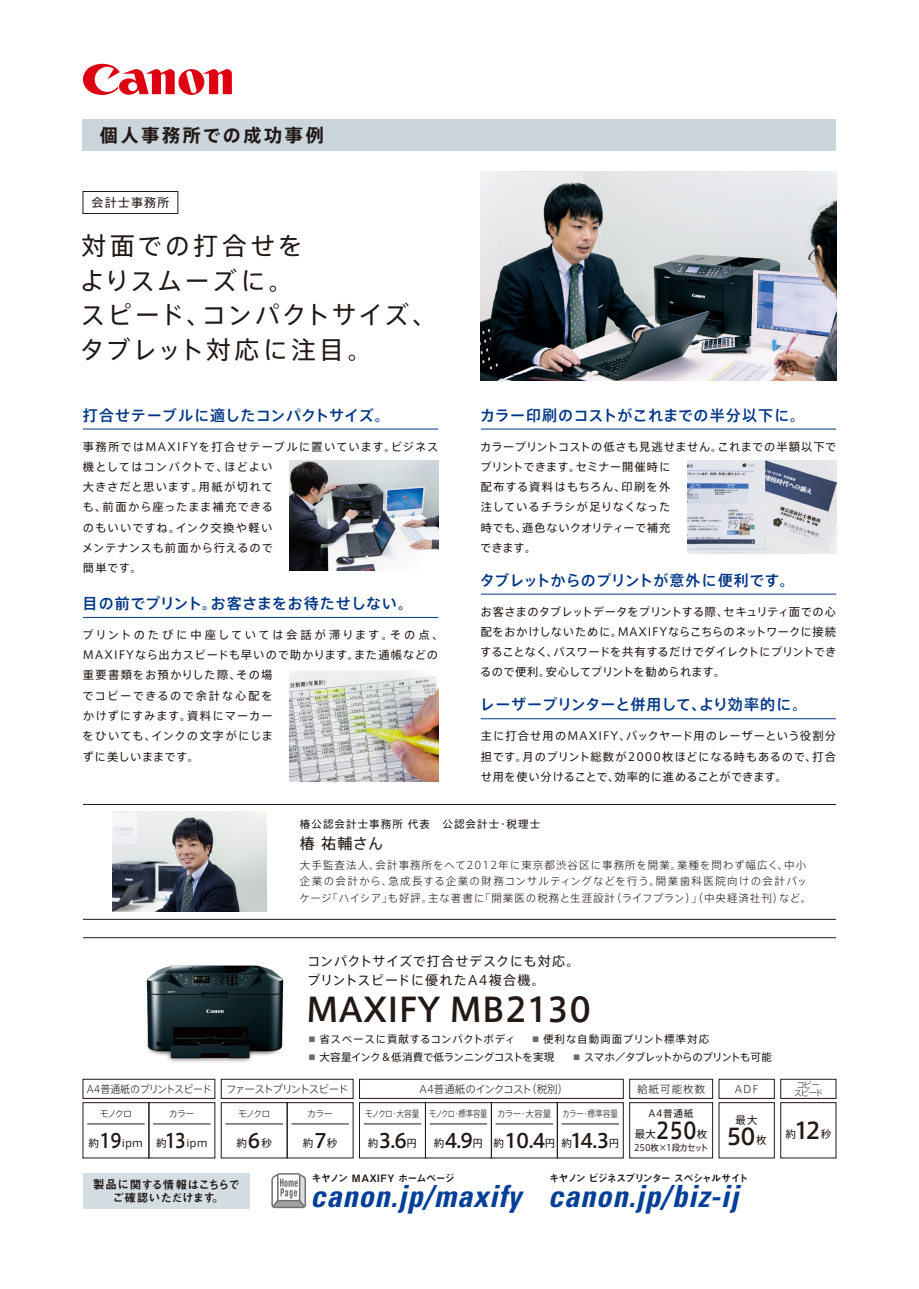
<style>
.page{position:relative;width:919px;height:1289px;background:#fff}
.page>*{position:absolute;margin:0;border:0;box-sizing:border-box;transform-origin:0 0}
.t1{font:500 33px "Axis Std";color:#221815}
.t2{font:italic 700 condensed 30.6px "Univers";letter-spacing:.025em;color:#003f98}
.t3{font:24.75px/34.5px "Axis Std";letter-spacing:.1em;color:#221815}
.t4{font:500 22.5px "Axis Std";color:#221815}
.t5{font:500 19.5px "Axis Std";color:#221815}
.t6{font:700 18px "Axis Std";letter-spacing:.15em;color:#221815}
.t7{font:500 15px "Axis Std";letter-spacing:.025em;color:#003686}
.t8{font:500 15px "Axis Std";letter-spacing:.005em;color:#003686}
.t9{font:15px "Axis Std";color:#221815}
.t10{font:13.05px/18.8px "Axis Std";letter-spacing:.06em;color:#221815}
.t11{font:12px "Axis Std";letter-spacing:.1em;color:#221815}
.t12{font:11.55px/13.8px "Midashi Go Pro MB31";letter-spacing:-.055em;color:#221815;text-align:center}
.t13{font:11.25px/20.2px "Axis Std";letter-spacing:.075em;color:#221815;text-align:justify}
.t14{font:11.25px/20.2px "Axis Std";letter-spacing:.105em;color:#221815}
.t15{font:11.25px/20.2px "Axis Std";letter-spacing:.045em;color:#221815}
.t16{font:300 10.5px/16.5px "Axis Std";letter-spacing:.09em;color:#221815}
.t17{font:10.5px "Axis Std";letter-spacing:.025em;color:#221815}
.t18{font:10.5px "Axis Std";letter-spacing:-.025em;color:#221815}
.t19{font:10.5px "Axis Std";letter-spacing:.1em;color:#221815}
.t20{font:10.5px "Axis Std";letter-spacing:-.04em;color:#221815}
.t21{font:10.5px "Axis Std";letter-spacing:.06em;color:#221815}
.t22{font:10.5px "Axis Std";letter-spacing:.095em;color:#221815}
.t23{font:300 10.5px "Axis Std";letter-spacing:-.025em;color:#221815}
.t24{font:300 10.5px "Axis Std";letter-spacing:-.06em;color:#221815;scale:.95 1}
.t25{font:300 10.5px "Axis Std";letter-spacing:-.11em;color:#221815}
.t26{font:10.2px "Midashi Go Pro MB31";letter-spacing:-.095em;color:#221815}
.t27{font:10.2px "Midashi Go Pro MB31";letter-spacing:-.065em;color:#221815}
.t28{font:9.75px "Axis Std";letter-spacing:.06em;color:#221815}
.t29{font:300 9px "Axis Std";letter-spacing:-.06em;color:#221815;scale:.85 1}
.t30{font:300 9px "Axis Std";letter-spacing:-.09em;color:#221815}
.t31{font:9px "Axis Std";letter-spacing:-.045em;color:#221815;scale:.93 1}
.t32{font:300 9px "Axis Std";letter-spacing:-.09em;color:#221815;scale:.85 1}
.t33{font:300 8.55px "Axis Std";letter-spacing:-.16em;color:#221815}
.s1{font-size:7.2px;color:#686d71}
.s2{font-weight:500;font-size:19.5px}
.s3{font-weight:400;font-size:10.5px}
.s4{font-weight:500;font-size:22.5px}
.s5{font-size:12.45px}
</style>
<div class="page">
<hr style="left:83px;top:937px;width:753px;height:1px;background:#221815">
<div style="left:83px;top:119px;width:753px;height:32px;background:#cad5dc"></div>
<div style="left:83px;top:191px;width:95px;height:23px;border:1px solid #221815"></div>
<svg style="left:83px;top:64px;width:149px;height:31px"></svg>
<div style="left:83px;top:1173px;width:166px;height:35px;background:#d4dde1"></div>
<svg style="left:271px;top:1173px;width:35px;height:35px"></svg>
<hr style="left:83px;top:617px;width:355px;height:1px;background:#003686">
<hr style="left:83px;top:429px;width:355px;height:1px;background:#003686">
<hr style="left:83px;top:804px;width:753px;height:1px;background:#221815">
<hr style="left:83px;top:919px;width:753px;height:1px;background:#221815">
<hr style="left:480px;top:429px;width:356px;height:1px;background:#003686">
<img style="left:113px;top:904px;width:204px;height:204px">
<hr style="left:480px;top:594px;width:356px;height:1px;background:#003686">
<hr style="left:480px;top:718px;width:356px;height:1px;background:#003686">
<img style="left:289px;top:670px;width:149px;height:111px">
<img style="left:687px;top:460px;width:149px;height:93px">
<img style="left:480px;top:172px;width:356px;height:208px">
<img style="left:113px;top:812px;width:153px;height:99px">
<img style="left:289px;top:460px;width:149px;height:110px">
<div style="left:83px;top:1079px;width:132px;height:19px;border:1px solid #221815"></div>
<div style="left:83px;top:1102px;width:66px;height:56px;border:1px solid #221815"></div>
<div style="left:221px;top:1079px;width:132px;height:19px;border:1px solid #221815"></div>
<hr style="left:87px;top:1123px;width:58px;height:1px;background:#221815">
<hr style="left:153px;top:1123px;width:57px;height:1px;background:#221815">
<div style="left:287px;top:1102px;width:66px;height:56px;border:1px solid #221815"></div>
<hr style="left:225px;top:1123px;width:58px;height:1px;background:#221815">
<hr style="left:291px;top:1123px;width:58px;height:1px;background:#221815">
<div style="left:629px;top:1102px;width:83px;height:56px;border:1px solid #221815"></div>
<div style="left:718px;top:1079px;width:56px;height:19px;border:1px solid #221815"></div>
<div style="left:629px;top:1079px;width:83px;height:19px;border:1px solid #221815"></div>
<div style="left:780px;top:1102px;width:56px;height:56px;border:1px solid #221815"></div>
<div style="left:780px;top:1079px;width:56px;height:19px;border:1px solid #221815"></div>
<div style="left:425px;top:1102px;width:66px;height:56px;border:1px solid #221815"></div>
<div style="left:359px;top:1102px;width:66px;height:56px;border:1px solid #221815"></div>
<hr style="left:364px;top:1123px;width:57px;height:1px;background:#221815">
<hr style="left:429px;top:1123px;width:58px;height:1px;background:#221815">
<div style="left:557px;top:1102px;width:66px;height:56px;border:1px solid #221815"></div>
<div style="left:491px;top:1102px;width:66px;height:56px;border:1px solid #221815"></div>
<hr style="left:495px;top:1123px;width:58px;height:1px;background:#221815">
<hr style="left:561px;top:1123px;width:58px;height:1px;background:#221815">
<div style="left:359px;top:1079px;width:264px;height:19px;border:1px solid #221815"></div>
<h3 class="t6" style="left:100px;top:121px;width:225px">個人事務所での成功事例</h3>
<p class="t11" style="left:91px;top:194px;width:79px">会計士事務所</p>
<h3 class="t3" style="left:80px;top:227px;width:359px">対面での打合せを<br>よりスムーズに。<br>スピード、コンパクトサイズ、タブレット対応に注目。</h3>
<h3 class="t7" style="left:83px;top:403px;width:308px">打合せテーブルに適したコンパクトサイズ。</h3>
<h3 class="t7" style="left:480px;top:403px;width:327px">カラー印刷のコストがこれまでの半分以下に。</h3>
<p class="t13" style="left:82px;top:435px;width:358px;text-align:left">事務所ではMAXIFYを打合せテーブルに置いています。ビジネス機としてはコンパクトで、ほどよい<br>大きさだと思います。用紙が切れて<br>も、前面から座ったまま補充できる<br>のもいいですね。インク交換や軽い<br>メンテナンスも前面から行えるので<br>簡単です。</p>
<h3 class="t7" style="left:83px;top:592px;width:332px">目の前でプリント。お客さまをお待たせしない。</h3>
<p class="t14" style="left:82px;top:624px;width:363px">プリントのたびに中座していては会話が滞ります。その点、<br>MAXIFYなら出力スピードも早いので助かります。また通帳などの重要書類をお預かりした際、その場<br>でコピーできるので余計な心配を<br>かけずにすみます。資料にマーカー<br>をひいても、インクの文字がにじま<br>ずに美しいままです。</p>
<p class="t15" style="left:480px;top:435px;width:358px">カラープリントコストの低さも見逃せません。これまでの半額以下でプリントできます。セミナー開催時に<br>配布する資料はもちろん、印刷を外<br>注しているチラシが足りなくなった<br>時でも、遜色ないクオリティーで補充<br>できます。</p>
<h3 class="t7" style="left:480px;top:568px;width:316px">タブレットからのプリントが意外に便利です。</h3>
<p class="t13" style="left:480px;top:600px;width:358px">お客さまのタブレットデータをプリントする際、セキュリティ面での心配をおかけしないために。MAXIFYならこちらのネットワークに接続することなく、パスワードを共有するだけでダイレクトにプリントできるので便利。安心してプリントを勧められます。</p>
<h3 class="t8" style="left:480px;top:693px;width:329px">レーザープリンターと併用して、より効率的に。</h3>
<p class="t13" style="left:480px;top:725px;width:357px">主に打合せ用のMAXIFY、バックヤード用のレーザーという役割分担です。月のプリント総数が2000枚ほどになる時もあるので、打合せ用を使い分けることで、効率的に進めることができます。</p>
<p class="t19" style="left:300px;top:816px;width:242px">椿公認会計士事務所 代表　公認会計士・税理士</p>
<h3 class="t9" style="left:300px;top:832px;width:85px">椿 祐輔さん</h3>
<p class="t16" style="left:299px;top:856px;width:513px">大手監査法人、会計事務所をへて2012年に東京都渋谷区に事務所を開業。業種を問わず幅広く、中小企業の会計から、急成長する企業の財務コンサルティングなどを行う。開業歯科医院向けの会計パッケージ「ハイシア」も好評。主な著書に「開業医の税務と生涯設計（ライフプラン）」（中央経済社刊）など。</p>
<p class="t10" style="left:307px;top:951px;width:274px">コンパクトサイズで打合せデスクにも対応。プリントスピードに優れたA4複合機。</p>
<h1 class="t1" style="left:306px;top:984px;width:287px">MAXIFY MB2130</h1>
<p class="t21" style="left:308px;top:1031px;width:208px"><span class="s1">■</span> 省スペースに貢献するコンパクトボディ</p>
<p class="t22" style="left:532px;top:1031px;width:178px"><span class="s1">■</span> 便利な自動両面プリント標準対応</p>
<p class="t18" style="left:308px;top:1048px;width:247px"><span class="s1">■</span> 大容量インク＆低消費で低ランニングコストを実現</p>
<p class="t20" style="left:573px;top:1048px;width:200px"><span class="s1">■</span> スマホ／タブレットからのプリントも可能</p>
<p class="t24" style="left:87px;top:1081px;width:133px">A4普通紙のプリントスピード</p>
<p class="t25" style="left:226px;top:1081px;width:123px">ファーストプリントスピード</p>
<p class="t30" style="left:100px;top:1106px;width:34px">モノクロ</p>
<p class="t17" style="left:156px;top:1134px;width:53px">約<span class="s2">13</span>ipm</p>
<p class="t30" style="left:238px;top:1106px;width:34px">モノクロ</p>
<p class="t30" style="left:169px;top:1106px;width:27px">カラー</p>
<p class="t30" style="left:307px;top:1106px;width:27px">カラー</p>
<p class="t17" style="left:236px;top:1134px;width:37px">約<span class="s2">6</span>秒</p>
<p class="t17" style="left:89px;top:1134px;width:56px">約<span class="s2">19</span>ipm</p>
<p class="t17" style="left:303px;top:1134px;width:36px">約<span class="s2">7</span>秒</p>
<p class="t23" style="left:419px;top:1081px;width:150px">A4普通紙のインクコスト（税別）</p>
<p class="t29" style="left:365px;top:1106px;width:220px">モノクロ・大容量 モノクロ・標準容量 カラー・大容量</p>
<h3 class="t5" style="left:434px;top:1125px;width:51px"><span class="s3">約</span>4.9<span class="s3">円</span></h3>
<p class="t32" style="left:562px;top:1106px;width:68px">カラー・標準容量</p>
<h3 class="t5" style="left:493px;top:1125px;width:127px"><span class="s3">約</span>10.4<span class="s3">円約</span>14.3<span class="s3">円</span></h3>
<h3 class="t5" style="left:368px;top:1125px;width:51px"><span class="s3">約</span>3.6<span class="s3">円</span></h3>
<p class="t16" style="left:637px;top:1080px;width:70px">給紙可能枚数</p>
<p class="t28" style="left:648px;top:1106px;width:47px">A4普通紙</p>
<p class="t17" style="left:635px;top:1125px;width:74px">最大<span class="s4">250</span>枚</p>
<p class="t31" style="left:634px;top:1140px;width:82px">250枚×1段カセット</p>
<p class="t33" style="left:796px;top:1078px;width:25px">コピー</p>
<p class="t16" style="left:734px;top:1080px;width:25px">ADF</p>
<p class="t33" style="left:793px;top:1086px;width:31px">スピード</p>
<p class="t17" style="left:735px;top:1111px;width:24px">最大</p>
<h3 class="t4" style="left:726px;top:1119px;width:42px">50<span class="s3">枚</span></h3>
<p class="t17" style="left:785px;top:1125px;width:47px">約<span class="s4">12</span>秒</p>
<p class="t27" style="left:311px;top:1170px;width:145px">キヤノン MAXIFY ホームページ</p>
<p class="t12" style="left:93px;top:1175px;width:149px"><span class="s5">製品に</span>関する情報はこちらでご確認いただけます。</p>
<h2 class="t2" style="left:310px;top:1177px;width:212px">canon.jp/maxify</h2>
<p class="t26" style="left:549px;top:1170px;width:201px">キヤノン ビジネスプリンター スペシャルサイト</p>
<h2 class="t2" style="left:548px;top:1177px;width:192px">canon.jp/biz-ij</h2>
</div>
